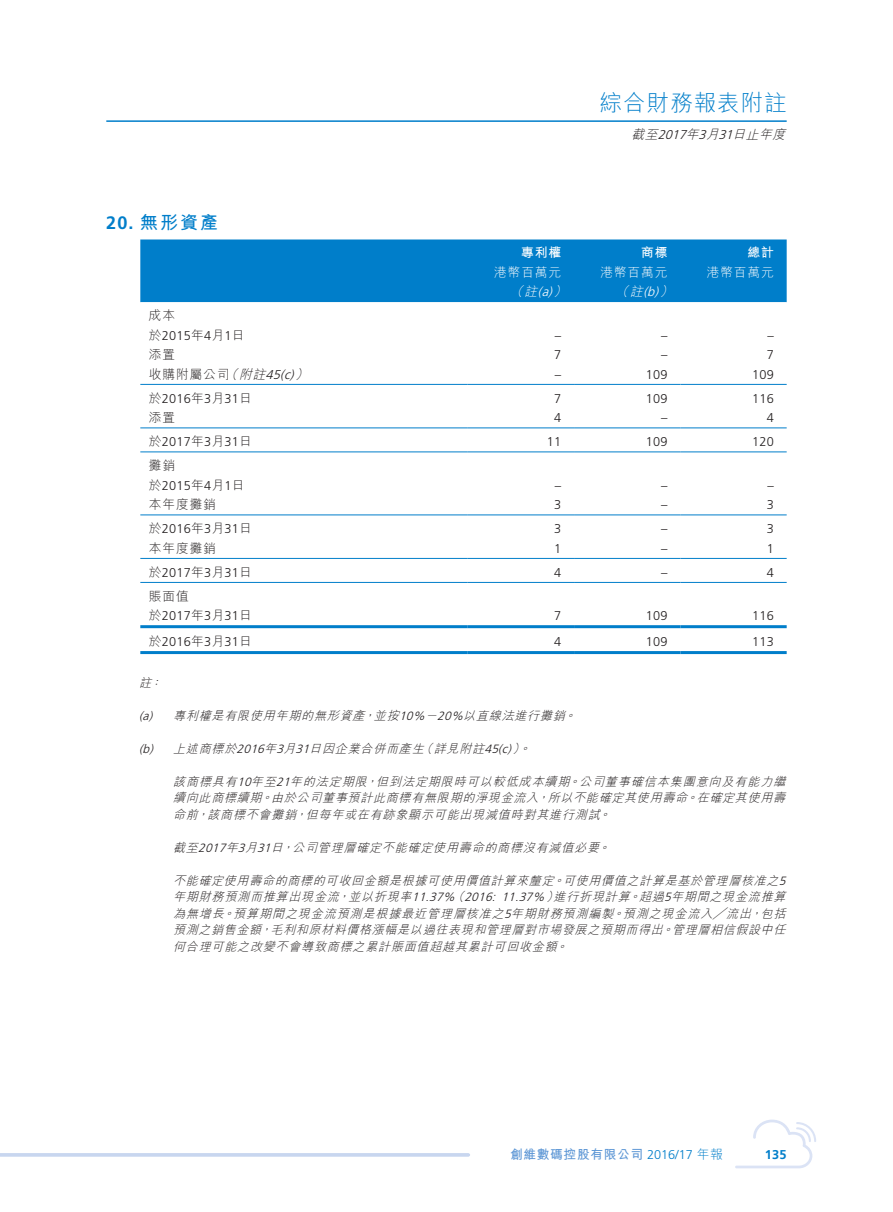
<style>
.page{position:relative;width:893px;height:1212px;background:#fff}
.page>*{position:absolute;margin:0;border:0;box-sizing:border-box;transform-origin:0 0}
.t1{font:300 22.5px "M Hei HK";letter-spacing:.045em;color:#007eca}
.Heading_1{font:700 18px "M Hei HK";color:#007eca}
.Body_Text{font:300 12.75px "Frutiger LT Std";letter-spacing:.02em;color:#231f20}
.Body_Text-2{font:300 12.75px "M Hei HK";letter-spacing:.07em;color:#231f20}
.t2{font:700 12.75px "M Hei HK";letter-spacing:.05em;color:#5c96d5}
.t3{font:italic 300 12.75px "M Hei HK";color:#231f20}
.Body_Text-3{font:300 12.75px "M Hei HK";letter-spacing:.07em;color:#fff}
.Body_Text-4{font:italic 300 12.75px "M Hei HK";color:#fff}
.Body_Text-5{font:700 12.75px "M Hei HK";letter-spacing:.07em;color:#fff}
.t4{font:700 12.75px "Frutiger LT Std";color:#007eca}
.Notes{font:italic 300 12px/16.5px "M Hei HK";color:#231f20;text-align:justify}
.s1{font-family:"Frutiger LT Std"}
.s2{font-family:"M Hei HK"}
.s3{font-style:italic}
.s4{font-family:"Frutiger LT Std";font-style:italic}
.s5{font-family:"Frutiger LT Std";font-weight:300;color:#007eca}
.s6{font-weight:300;color:#007eca}
</style>
<div class="page">
<svg style="left:735px;top:1119px;width:81px;height:49px"></svg>
<svg style="left:0;top:1153px;width:470px;height:4px;background:#ccd9f0"></svg>
<hr style="left:106px;top:120px;width:681px;height:2px;background:#007eca">
<div style="left:140px;top:239px;width:647px;height:63px;background:#007eca"></div>
<svg style="left:140px;top:302px;width:647px;height:327px"></svg>
<hr style="left:140px;top:384px;width:328px;height:1px;background:#007eca">
<hr style="left:468px;top:384px;width:106px;height:1px;background:#007eca">
<hr style="left:574px;top:384px;width:106px;height:1px;background:#007eca">
<hr style="left:680px;top:384px;width:107px;height:1px;background:#007eca">
<hr style="left:140px;top:427px;width:328px;height:1px;background:#007eca">
<hr style="left:468px;top:427px;width:106px;height:1px;background:#007eca">
<hr style="left:574px;top:427px;width:106px;height:1px;background:#007eca">
<hr style="left:680px;top:427px;width:107px;height:1px;background:#007eca">
<hr style="left:140px;top:451px;width:328px;height:1px;background:#007eca">
<hr style="left:468px;top:451px;width:106px;height:1px;background:#007eca">
<hr style="left:574px;top:451px;width:106px;height:1px;background:#007eca">
<hr style="left:680px;top:451px;width:107px;height:1px;background:#007eca">
<hr style="left:140px;top:514px;width:328px;height:1px;background:#007eca">
<hr style="left:468px;top:514px;width:106px;height:1px;background:#007eca">
<hr style="left:574px;top:514px;width:106px;height:1px;background:#007eca">
<hr style="left:680px;top:514px;width:107px;height:1px;background:#007eca">
<hr style="left:140px;top:558px;width:328px;height:1px;background:#007eca">
<hr style="left:468px;top:558px;width:106px;height:1px;background:#007eca">
<hr style="left:574px;top:558px;width:106px;height:1px;background:#007eca">
<hr style="left:680px;top:558px;width:107px;height:1px;background:#007eca">
<hr style="left:140px;top:582px;width:328px;height:1px;background:#007eca">
<hr style="left:468px;top:582px;width:106px;height:1px;background:#007eca">
<hr style="left:574px;top:582px;width:106px;height:1px;background:#007eca">
<hr style="left:680px;top:582px;width:107px;height:1px;background:#007eca">
<hr style="left:140px;top:625px;width:328px;height:3px;background:#007eca">
<hr style="left:468px;top:625px;width:106px;height:3px;background:#007eca">
<hr style="left:574px;top:625px;width:106px;height:3px;background:#007eca">
<hr style="left:680px;top:625px;width:107px;height:3px;background:#007eca">
<hr style="left:140px;top:651px;width:328px;height:3px;background:#007eca">
<hr style="left:468px;top:651px;width:106px;height:3px;background:#007eca">
<hr style="left:574px;top:651px;width:106px;height:3px;background:#007eca">
<hr style="left:680px;top:651px;width:107px;height:3px;background:#007eca">
<p class="Heading_1" style="left:106px;top:209px;width:113px"><span class="s1">20.</span> 無形資產</p>
<h1 class="t1" style="left:600px;top:91px;width:188px">綜合財務報表附註</h1>
<p class="t3" style="left:632px;top:128px;width:159px">截至<span class="s1">2017</span>年<span class="s1">3</span>月<span class="s1">31</span>日止年度</p>
<p class="Body_Text-5" style="left:521px;top:243px;width:41px">專利權</p>
<p class="Body_Text-5" style="left:641px;top:243px;width:28px">商標</p>
<p class="Body_Text-5" style="left:747px;top:243px;width:28px">總計</p>
<p class="Body_Text-3" style="left:494px;top:266px;width:69px">港幣百萬元</p>
<p class="Body_Text-3" style="left:600px;top:266px;width:69px">港幣百萬元</p>
<p class="Body_Text-3" style="left:707px;top:266px;width:69px">港幣百萬元</p>
<p class="Body_Text-4" style="left:510px;top:285px;width:61px">（註<span class="s1">(a)</span>）</p>
<p class="Body_Text-4" style="left:616px;top:285px;width:62px">（註<span class="s1">(b)</span>）</p>
<p class="Body_Text-2" style="left:149px;top:309px;width:28px">成本</p>
<p class="Body_Text" style="left:149px;top:328px;width:97px"><span class="s2">於</span>2015<span class="s2">年</span>4<span class="s2">月</span>1<span class="s2">日</span></p>
<p class="Body_Text" style="left:555px;top:328px;width:8px">–</p>
<p class="Body_Text" style="left:661px;top:328px;width:8px">–</p>
<p class="Body_Text" style="left:767px;top:328px;width:8px">–</p>
<p class="Body_Text-2" style="left:149px;top:348px;width:28px">添置</p>
<p class="Body_Text" style="left:554px;top:347px;width:9px">7</p>
<p class="Body_Text" style="left:661px;top:347px;width:8px">–</p>
<p class="Body_Text" style="left:767px;top:347px;width:9px">7</p>
<p class="Body_Text-2" style="left:149px;top:367px;width:164px">收購附屬公司<span class="s3">（附註</span><span class="s4">45(c)</span><span class="s3">）</span></p>
<p class="Body_Text" style="left:555px;top:367px;width:8px">–</p>
<p class="Body_Text" style="left:646px;top:367px;width:23px">109</p>
<p class="Body_Text" style="left:752px;top:367px;width:23px">109</p>
<p class="Body_Text" style="left:149px;top:391px;width:104px"><span class="s2">於</span>2016<span class="s2">年</span>3<span class="s2">月</span>31<span class="s2">日</span></p>
<p class="Body_Text" style="left:554px;top:391px;width:9px">7</p>
<p class="Body_Text" style="left:646px;top:391px;width:23px">109</p>
<p class="Body_Text" style="left:752px;top:391px;width:23px">116</p>
<p class="Body_Text-2" style="left:149px;top:411px;width:28px">添置</p>
<p class="Body_Text" style="left:554px;top:410px;width:9px">4</p>
<p class="Body_Text" style="left:661px;top:410px;width:8px">–</p>
<p class="Body_Text" style="left:767px;top:410px;width:9px">4</p>
<p class="Body_Text" style="left:149px;top:434px;width:104px"><span class="s2">於</span>2017<span class="s2">年</span>3<span class="s2">月</span>31<span class="s2">日</span></p>
<p class="Body_Text" style="left:547px;top:434px;width:16px">11</p>
<p class="Body_Text" style="left:646px;top:434px;width:23px">109</p>
<p class="Body_Text" style="left:752px;top:434px;width:23px">120</p>
<p class="Body_Text-2" style="left:149px;top:459px;width:28px">攤銷</p>
<p class="Body_Text" style="left:149px;top:478px;width:97px"><span class="s2">於</span>2015<span class="s2">年</span>4<span class="s2">月</span>1<span class="s2">日</span></p>
<p class="Body_Text" style="left:555px;top:478px;width:8px">–</p>
<p class="Body_Text" style="left:661px;top:478px;width:8px">–</p>
<p class="Body_Text" style="left:767px;top:478px;width:8px">–</p>
<p class="Body_Text-2" style="left:149px;top:498px;width:69px">本年度攤銷</p>
<p class="Body_Text" style="left:554px;top:497px;width:9px">3</p>
<p class="Body_Text" style="left:661px;top:497px;width:8px">–</p>
<p class="Body_Text" style="left:767px;top:497px;width:9px">3</p>
<p class="Body_Text" style="left:149px;top:521px;width:104px"><span class="s2">於</span>2016<span class="s2">年</span>3<span class="s2">月</span>31<span class="s2">日</span></p>
<p class="Body_Text" style="left:554px;top:521px;width:9px">3</p>
<p class="Body_Text" style="left:661px;top:521px;width:8px">–</p>
<p class="Body_Text" style="left:767px;top:521px;width:9px">3</p>
<p class="Body_Text-2" style="left:149px;top:541px;width:69px">本年度攤銷</p>
<p class="Body_Text" style="left:554px;top:541px;width:9px">1</p>
<p class="Body_Text" style="left:661px;top:541px;width:8px">–</p>
<p class="Body_Text" style="left:767px;top:541px;width:9px">1</p>
<p class="Body_Text" style="left:149px;top:565px;width:104px"><span class="s2">於</span>2017<span class="s2">年</span>3<span class="s2">月</span>31<span class="s2">日</span></p>
<p class="Body_Text" style="left:554px;top:565px;width:9px">4</p>
<p class="Body_Text" style="left:661px;top:565px;width:8px">–</p>
<p class="Body_Text" style="left:767px;top:565px;width:9px">4</p>
<p class="Body_Text-2" style="left:149px;top:589px;width:41px">賬面值</p>
<p class="Body_Text" style="left:149px;top:608px;width:104px"><span class="s2">於</span>2017<span class="s2">年</span>3<span class="s2">月</span>31<span class="s2">日</span></p>
<p class="Body_Text" style="left:554px;top:608px;width:9px">7</p>
<p class="Body_Text" style="left:646px;top:608px;width:23px">109</p>
<p class="Body_Text" style="left:752px;top:608px;width:23px">116</p>
<p class="Body_Text" style="left:149px;top:634px;width:104px"><span class="s2">於</span>2016<span class="s2">年</span>3<span class="s2">月</span>31<span class="s2">日</span></p>
<p class="Body_Text" style="left:554px;top:634px;width:9px">4</p>
<p class="Body_Text" style="left:646px;top:634px;width:23px">109</p>
<p class="Body_Text" style="left:752px;top:634px;width:23px">113</p>
<p class="Notes" style="left:139px;top:674px;width:27px">註：</p>
<p class="Notes" style="left:139px;top:707px;width:441px"><span class="s1">(a)</span> 專利權是有限使用年期的無形資產，並按<span class="s1">10%</span>－<span class="s1">20%</span>以直線法進行攤銷。</p>
<p class="Notes" style="left:139px;top:740px;width:396px"><span class="s1">(b)</span> 上述商標於<span class="s1">2016</span>年<span class="s1">3</span>月<span class="s1">31</span>日因企業合併而產生（詳見附註<span class="s1">45(c)</span>）。</p>
<p class="Notes" style="left:173px;top:773px;width:617px">該商標具有<span class="s1">10</span>年至<span class="s1">21</span>年的法定期限，但到法定期限時可以較低成本續期。公司董事確信本集團意向及有能力繼續向此商標續期。由於公司董事預計此商標有無限期的淨現金流入，所以不能確定其使用壽命。在確定其使用壽命前，該商標不會攤銷，但每年或在有跡象顯示可能出現減值時對其進行測試。</p>
<p class="Notes" style="left:173px;top:839px;width:441px">截至<span class="s1">2017</span>年<span class="s1">3</span>月<span class="s1">31</span>日，公司管理層確定不能確定使用壽命的商標沒有減值必要。</p>
<p class="Notes" style="left:173px;top:872px;width:617px">不能確定使用壽命的商標的可收回金額是根據可使用價值計算來釐定。可使用價值之計算是基於管理層核准之<span class="s1">5</span>年期財務預測而推算出現金流，並以折現率<span class="s1">11.37%</span>（<span class="s1">2016: 11.37%</span>）進行折現計算。超過<span class="s1">5</span>年期間之現金流推算為無增長。預算期間之現金流預測是根據最近管理層核准之<span class="s1">5</span>年期財務預測編製。預測之現金流入╱流出，包括預測之銷售金額，毛利和原材料價格漲幅是以過往表現和管理層對市場發展之預期而得出。管理層相信假設中任何合理可能之改變不會導致商標之累計賬面值超越其累計可回收金額。</p>
<p class="t2" style="left:510px;top:1145px;width:214px">創維數碼控股有限公司 <span class="s5">2016/17</span> <span class="s6">年報</span></p>
<p class="t4" style="left:765px;top:1147px;width:23px">135</p>
</div>
